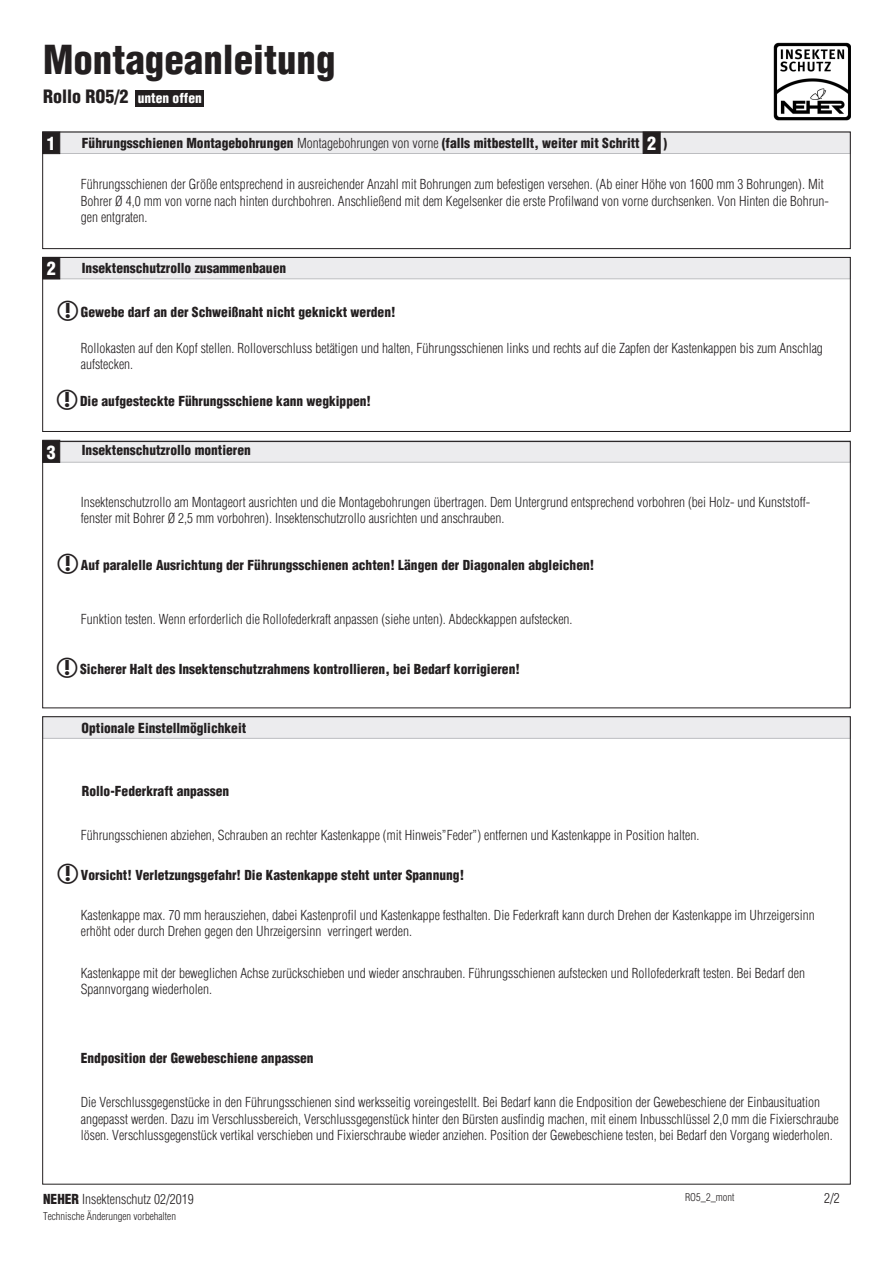
<style>
.page{position:relative;width:893px;height:1263px;background:#fff}
.page>*{position:absolute;margin:0;border:0;box-sizing:border-box;transform-origin:0 0}
.Überschriften{font:900 condensed 39px "Helvetica";color:#231f20}
.Überschriften-2{font:900 condensed 18px "Helvetica";color:#231f20}
.Überschriften-3{font:900 condensed 18px "Helvetica";color:#fff}
.Zubehör-Werkzeug{font:300 condensed 13.5px/16.2px "Helvetica";color:#231f20}
.Zubehör-Werkzeug-2{font:900 condensed 13.5px "Helvetica";color:#231f20}
.Überschriften-4{font:900 condensed 13.5px "Helvetica";color:#231f20}
.Überschriften-5{font:900 condensed 13.5px "Helvetica";color:#fff}
.Zubehör-Werkzeug-3{font:300 condensed 10.5px "Helvetica";color:#231f20}
.s1{font-weight:300}
.s2{font-weight:900}
</style>
<div class="page">
<img style="left:774px;top:43px;width:76px;height:78px">
<div style="left:43px;top:132px;width:807px;height:21px;background:#ececee"></div>
<div style="left:43px;top:132px;width:807px;height:22px;border:1px solid #bcbdc0"></div>
<div style="left:43px;top:132px;width:17px;height:22px;background:#231f20;border:1px solid #231f20"></div>
<div style="left:643px;top:132px;width:17px;height:22px;background:#231f20"></div>
<div style="left:43px;top:440px;width:807px;height:22px;background:#ececee;border:1px solid #bcbdc0"></div>
<div style="left:43px;top:440px;width:17px;height:22px;background:#231f20;border:1px solid #231f20"></div>
<div style="left:43px;top:257px;width:807px;height:22px;background:#ececee"></div>
<div style="left:43px;top:257px;width:807px;height:22px;border:1px solid #bcbdc0"></div>
<div style="left:43px;top:257px;width:17px;height:22px;background:#231f20;border:1px solid #231f20"></div>
<div style="left:43px;top:716px;width:807px;height:22px;background:#ececee"></div>
<div style="left:43px;top:257px;width:807px;height:175px;border:1px solid #231f20"></div>
<div style="left:43px;top:132px;width:807px;height:117px;border:1px solid #231f20"></div>
<div style="left:136px;top:90px;width:68px;height:17px;background:#231f20"></div>
<p class="Überschriften" style="left:43px;top:36px;width:294px">Montageanleitung</p>
<p class="Überschriften-2" style="left:43px;top:85px;width:87px">Rollo RO5/2</p>
<p class="Überschriften-5" style="left:138px;top:90px;width:66px">unten offen</p>
<p class="Überschriften-3" style="left:47px;top:132px;width:10px">1</p>
<p class="Überschriften-4" style="left:82px;top:134px;width:559px">Führungsschienen Montagebohrungen <span class="s1">Montagebohrungen von vorne</span> (falls mitbestellt, weiter mit Schritt</p>
<p class="Überschriften-4" style="left:663px;top:134px;width:5px">)</p>
<p class="Überschriften-3" style="left:647px;top:132px;width:10px">2</p>
<p class="Zubehör-Werkzeug" style="left:81px;top:176px;width:750px">Führungsschienen der Größe entsprechend in ausreichender Anzahl mit Bohrungen zum befestigen versehen. (Ab einer Höhe von 1600 mm 3 Bohrungen). Mit<br>Bohrer Ø 4,0 mm von vorne nach hinten durchbohren. Anschließend mit dem Kegelsenker die erste Profilwand von vorne durchsenken. Von Hinten die Bohrun&shy;gen entgraten.</p>
<p class="Überschriften-3" style="left:47px;top:257px;width:10px">2</p>
<p class="Überschriften-4" style="left:82px;top:260px;width:206px">Insektenschutzrollo zusammenbauen</p>
<p class="Zubehör-Werkzeug-2" style="left:81px;top:304px;width:316px">Gewebe darf an der Schweißnaht nicht geknickt werden!</p>
<p class="Zubehör-Werkzeug" style="left:81px;top:340px;width:744px">Rollokasten auf den Kopf stellen. Rolloverschluss betätigen und halten, Führungsschienen links und rechts auf die Zapfen der Kastenkappen bis zum Anschlag aufstecken.</p>
<p class="Zubehör-Werkzeug-2" style="left:80px;top:393px;width:292px">Die aufgesteckte Führungsschiene kann wegkippen!</p>
<p class="Überschriften-3" style="left:47px;top:441px;width:10px">3</p>
<p class="Überschriften-4" style="left:82px;top:442px;width:171px">Insektenschutzrollo montieren</p>
<p class="Zubehör-Werkzeug" style="left:81px;top:493px;width:731px">Insektenschutzrollo am Montageort ausrichten und die Montagebohrungen übertragen. Dem Untergrund entsprechend vorbohren (bei Holz- und Kunststoff&shy;fenster mit Bohrer Ø 2,5 mm vorbohren). Insektenschutzrollo ausrichten und anschrauben.</p>
<p class="Zubehör-Werkzeug-2" style="left:81px;top:556px;width:515px">Auf paralelle Ausrichtung der Führungsschienen achten! Längen der Diagonalen abgleichen!</p>
<p class="Zubehör-Werkzeug" style="left:81px;top:611px;width:493px">Funktion testen. Wenn erforderlich die Rollofederkraft anpassen (siehe unten). Abdeckkappen aufstecken.</p>
<p class="Zubehör-Werkzeug-2" style="left:80px;top:660px;width:441px">Sicherer Halt des Insektenschutzrahmens kontrollieren, bei Bedarf korrigieren!</p>
<p class="Überschriften-4" style="left:82px;top:719px;width:166px">Optionale Einstellmöglichkeit</p>
<p class="Zubehör-Werkzeug-2" style="left:82px;top:782px;width:149px">Rollo-Federkraft anpassen</p>
<p class="Zubehör-Werkzeug" style="left:81px;top:826px;width:620px">Führungsschienen abziehen, Schrauben an rechter Kastenkappe (mit Hinweis”Feder”) entfernen und Kastenkappe in Position halten.</p>
<p class="Zubehör-Werkzeug-2" style="left:81px;top:867px;width:385px">Vorsicht! Verletzungsgefahr! Die Kastenkappe steht unter Spannung!</p>
<p class="Zubehör-Werkzeug" style="left:81px;top:907px;width:736px">Kastenkappe max. 70 mm herausziehen, dabei Kastenprofil und Kastenkappe festhalten. Die Federkraft kann durch Drehen der Kastenkappe im Uhrzeigersinn erhöht oder durch Drehen gegen den Uhrzeigersinn verringert werden.</p>
<p class="Zubehör-Werkzeug" style="left:81px;top:964px;width:726px">Kastenkappe mit der beweglichen Achse zurückschieben und wieder anschrauben. Führungsschienen aufstecken und Rollofederkraft testen. Bei Bedarf den<br>Spannvorgang wiederholen.</p>
<p class="Zubehör-Werkzeug-2" style="left:81px;top:1050px;width:234px">Endposition der Gewebeschiene anpassen</p>
<p class="Zubehör-Werkzeug" style="left:81px;top:1094px;width:759px">Die Verschlussgegenstücke in den Führungsschienen sind werksseitig voreingestellt. Bei Bedarf kann die Endposition der Gewebeschiene der Einbausituation angepasst werden. Dazu im Verschlussbereich, Verschlussgegenstück hinter den Bürsten ausfindig machen, mit einem Inbusschlüssel 2,0 mm die Fixierschraube lösen. Verschlussgegenstück vertikal verschieben und Fixierschraube wieder anziehen. Position der Gewebeschiene testen, bei Bedarf den Vorgang wiederholen.</p>
<p class="Zubehör-Werkzeug" style="left:43px;top:1191px;width:152px"><span class="s2">NEHER</span> Insektenschutz 02/2019</p>
<p class="Zubehör-Werkzeug-3" style="left:43px;top:1210px;width:134px">Technische Änderungen vorbehalten</p>
<p class="Zubehör-Werkzeug-3" style="left:685px;top:1190px;width:51px">RO5_2_mont</p>
<p class="Zubehör-Werkzeug" style="left:824px;top:1190px;width:17px">2/2</p>
</div>
